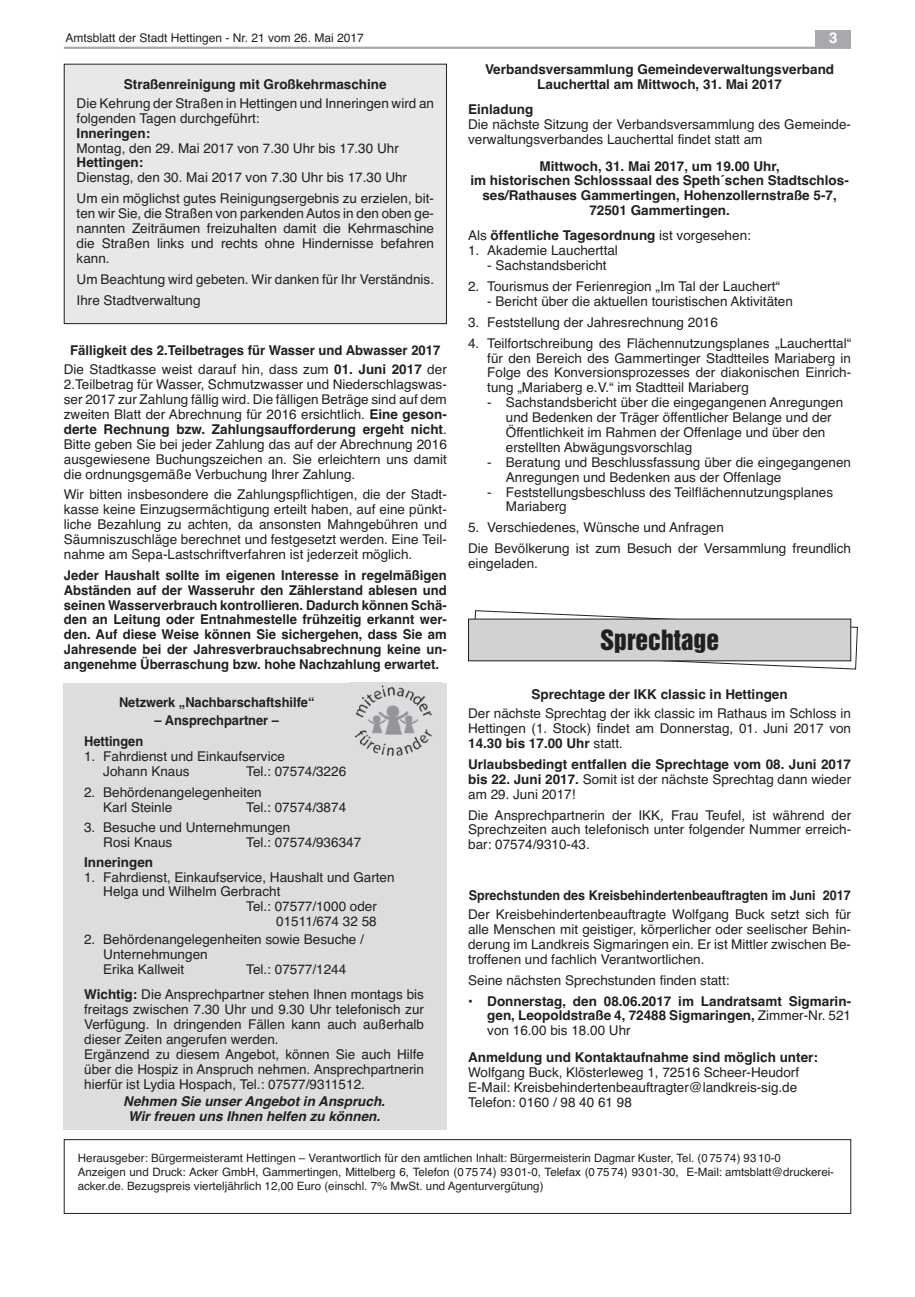
<style>
.page{position:relative;width:915px;height:1297px;background:#fff}
.page>*{position:absolute;margin:0;border:0;box-sizing:border-box;transform-origin:0 0}
.t1{font:25.5px "Helvetica Inserat";color:#231f20}
.t2{font:700 15px "Helvetica";color:#fff}
.t3{font:13.5px/14.9px "Helvetica";color:#231f20}
.t4{font:700 13.5px/14.9px "Helvetica";color:#231f20;text-align:center}
.t5{font:italic 700 13.5px/14.9px "Helvetica";color:#231f20;text-align:center}
.t6{font:700 13.5px "Helvetica";color:#231f20;scale:.95 1}
.t7{font:700 13.5px "Helvetica";color:#231f20;scale:.93 1}
.t8{font:12px "Helvetica";color:#231f20}
.t9{font:11.55px/13.8px "Helvetica";color:#231f20}
.s1{font-weight:400}
.s2{font-weight:700}
</style>
<div class="page">
<div style="left:64px;top:64px;width:382px;height:260px;background:#e7e8e9"></div>
<div style="left:64px;top:64px;width:382px;height:260px;border:1px solid #231f20"></div>
<hr style="left:64px;top:47px;width:786px;height:2px;background:#a8a9ad">
<div style="left:815px;top:30px;width:35px;height:17px;background:#a8a9ad"></div>
<div style="left:64px;top:1139px;width:786px;height:75px;border:1px solid #231f20"></div>
<div style="left:64px;top:683px;width:382px;height:446px;background:#dcdddf"></div>
<img style="left:349px;top:682px;width:92px;height:74px">
<svg style="left:473px;top:610px;width:384px;height:60px"></svg>
<div style="left:468px;top:619px;width:382px;height:42px;background:#d1d2d4"></div>
<p class="t8" style="left:65px;top:31px;width:300px">Amtsblatt der Stadt Hettingen - Nr. 21 vom 26. Mai 2017</p>
<p class="t2" style="left:829px;top:29px;width:10px">3</p>
<p class="t4" style="left:124px;top:77px;width:264px">Straßenreinigung mit Großkehrmaschine</p>
<p class="t3" style="left:77px;top:96px;width:359px">Die Kehrung der Straßen in Hettingen und Inneringen wird an folgenden Tagen durchgeführt:</p>
<p class="t4" style="left:77px;top:126px;width:75px">Inneringen:</p>
<p class="t3" style="left:77px;top:140px;width:323px">Montag, den 29. Mai 2017 von 7.30 Uhr bis 17.30 Uhr</p>
<p class="t4" style="left:77px;top:155px;width:68px">Hettingen:</p>
<p class="t3" style="left:77px;top:167px;width:359px;line-height:20.9px">Dienstag, den 30. Mai 2017 von 7.30 Uhr bis 17.30 Uhr<br>Um ein möglichst gutes Reinigungsergebnis zu erzielen, bit-</p>
<p class="t3" style="left:77px;top:206px;width:359px;text-align:justify">ten wir Sie, die Straßen von parkendenAutos in den oben ge&shy;nannten Zeiträumen freizuhalten damit die Kehrmaschine die Straßen links und rechts ohne Hindernisse befahren kann.</p>
<p class="t3" style="left:77px;top:269px;width:359px;line-height:20.9px">Um Beachtung wird gebeten. Wir danken für Ihr Verständnis.<br>Ihre Stadtverwaltung</p>
<p class="t4" style="left:64px;top:341px;width:384px;line-height:19.2px">Fälligkeit des 2.Teilbetrages für Wasser und Abwasser 2017<br><span class="s1">Die Stadtkasse weist darauf hin, dass zum</span> 01. Juni 2017 <span class="s1">der</span></p>
<p class="t3" style="left:64px;top:377px;width:384px;text-align:justify">2.Teilbetrag für Wasser, Schmutzwasser und Niederschlagswas&shy;ser 2017 zur Zahlung fällig wird. Die fälligen Beträge sind auf dem zweiten Blatt der Abrechnung für 2016 ersichtlich. <span class="s2">Eine geson&shy;derte Rechnung bzw. Zahlungsaufforderung ergeht nicht</span>.<br>Bitte geben Sie bei jeder Zahlung das auf der Abrechnung 2016 ausgewiesene Buchungszeichen an. Sie erleichtern uns damit die ordnungsgemäße Verbuchung Ihrer Zahlung.</p>
<p class="t3" style="left:64px;top:487px;width:384px;text-align:justify">Wir bitten insbesondere die Zahlungspflichtigen, die der Stadt&shy;kasse keine Einzugsermächtigung erteilt haben, auf eine pünkt&shy;liche Bezahlung zu achten, da ansonsten Mahngebühren und Säumniszuschläge berechnet und festgesetzt werden. Eine Teil&shy;nahme am Sepa-Lastschriftverfahren ist jederzeit möglich.</p>
<p class="t4" style="left:64px;top:568px;width:384px;text-align:justify">Jeder Haushalt sollte im eigenen Interesse in regelmäßigen Abständen auf der Wasseruhr den Zählerstand ablesen und seinen Wasserverbrauch kontrollieren. Dadurch können Schä&shy;den an Leitung oder Entnahmestelle frühzeitig erkannt wer&shy;den. Auf diese Weise können Sie sichergehen, dass Sie am Jahresende bei der Jahresverbrauchsabrechnung keine un&shy;angenehme Überraschung bzw. hohe Nachzahlung erwartet.</p>
<p class="t6" style="left:119px;top:695px;width:207px">Netzwerk „Nachbarschaftshilfe“</p>
<p class="t6" style="left:154px;top:713px;width:132px">– Ansprechpartner –</p>
<p class="t6" style="left:84px;top:733px;width:64px">Hettingen</p>
<p class="t3" style="left:103px;top:749px;width:183px;text-indent:-19px">1. Fahrdienst und Einkaufservice<br>Johann Knaus</p>
<p class="t3" style="left:246px;top:764px;width:101px">Tel.: 07574/3226</p>
<p class="t3" style="left:103px;top:784px;width:160px;text-indent:-19px">2. Behördenangelegenheiten<br>Karl Steinle</p>
<p class="t3" style="left:246px;top:799px;width:101px">Tel.: 07574/3874</p>
<p class="t3" style="left:103px;top:820px;width:188px;text-indent:-19px">3. Besuche und Unternehmungen<br>Rosi Knaus</p>
<p class="t3" style="left:246px;top:835px;width:116px">Tel.: 07574/936347</p>
<p class="t4" style="left:84px;top:854px;width:71px">Inneringen</p>
<p class="t3" style="left:84px;top:869px;width:312px">1. Fahrdienst, Einkaufservice, Haushalt und Garten</p>
<p class="t3" style="left:103px;top:884px;width:179px">Helga und Wilhelm Gerbracht</p>
<p class="t3" style="left:246px;top:899px;width:132px">Tel.: 07577/1000 oder</p>
<p class="t3" style="left:276px;top:914px;width:102px">01511/674 32 58</p>
<p class="t3" style="left:103px;top:932px;width:262px;text-indent:-19px">2. Behördenangelegenheiten sowie Besuche /<br>Unternehmungen<br>Erika Kallweit</p>
<p class="t3" style="left:84px;top:956px;width:341px;line-height:25.3px;text-indent:162px">Tel.: 07577/1244<br><span class="s2">Wichtig:</span> Die Ansprechpartner stehen Ihnen montags bis</p>
<p class="t3" style="left:84px;top:1002px;width:341px">freitags zwischen 7.30 Uhr und 9.30 Uhr telefonisch zur Verfügung. In dringenden Fällen kann auch außerhalb dieser Zeiten angerufen werden.<br>Ergänzend zu diesem Angebot, können Sie auch Hilfe über die Hospiz in Anspruch nehmen. Ansprechpartnerin hierfür ist Lydia Hospach, Tel.: 07577/9311512.</p>
<p class="t5" style="left:123px;top:1094px;width:263px">Nehmen Sie unser Angebot in Anspruch.<br>Wir freuen uns Ihnen helfen zu können.</p>
<p class="t4" style="left:485px;top:62px;width:350px">Verbandsversammlung Gemeindeverwaltungsverband<br>Laucherttal am Mittwoch, 31. Mai 2017</p>
<p class="t4" style="left:468px;top:102px;width:67px">Einladung</p>
<p class="t3" style="left:468px;top:117px;width:384px">Die nächste Sitzung der Verbandsversammlung des Gemeinde&shy;verwaltungsverbandes Laucherttal findet statt am</p>
<p class="t4" style="left:470px;top:158px;width:380px">Mittwoch, 31. Mai 2017, um 19.00 Uhr,<br>im historischen Schlosssaal des Speth´schen Stadtschlos&shy;ses/Rathauses Gammertingen, Hohenzollernstraße 5-7, 72501 Gammertingen.</p>
<p class="t4" style="left:468px;top:228px;width:284px"><span class="s1">Als</span> öffentliche Tagesordnung <span class="s1">ist vorgesehen:</span></p>
<p class="t3" style="left:468px;top:243px;width:151px">1. Akademie Laucherttal</p>
<p class="t3" style="left:487px;top:258px;width:121px">- Sachstandsbericht</p>
<p class="t3" style="left:468px;top:279px;width:313px">2. Tourismus der Ferienregion „Im Tal der Lauchert“</p>
<p class="t3" style="left:487px;top:294px;width:307px">- Bericht über die aktuellen touristischen Aktivitäten</p>
<p class="t3" style="left:468px;top:315px;width:251px">3. Feststellung der Jahresrechnung 2016</p>
<p class="t3" style="left:487px;top:336px;width:365px;text-align:justify;text-indent:-19px">4. Teilfortschreibung des Flächennutzungsplanes „Laucherttal“ für den Bereich des Gammertinger Stadtteiles Mariaberg in Folge des Konversionsprozesses der diakonischen Einrich&shy;tung „Mariaberg e.V.“ im Stadtteil Mariaberg</p>
<p class="t3" style="left:505px;top:395px;width:339px;text-indent:-19px">- Sachstandsbericht über die eingegangenen Anregungen und Bedenken der Träger öffentlicher Belange und der Öffentlichkeit im Rahmen der Offenlage und über den erstellten Abwägungsvorschlag</p>
<p class="t3" style="left:505px;top:455px;width:346px;text-indent:-19px">- Beratung und Beschlussfassung über die eingegangenen<br>Anregungen und Bedenken aus der Offenlage</p>
<p class="t3" style="left:505px;top:484px;width:328px;text-indent:-19px">- Feststellungsbeschluss des Teilflächennutzungsplanes<br>Mariaberg</p>
<p class="t3" style="left:468px;top:517px;width:384px;line-height:20.9px">5. Verschiedenes, Wünsche und Anfragen<br>Die Bevölkerung ist zum Besuch der Versammlung freundlich</p>
<p class="t3" style="left:468px;top:556px;width:71px">eingeladen.</p>
<h1 class="t1" style="left:600px;top:630px;width:120px">Sprechtage</h1>
<p class="t4" style="left:531px;top:687px;width:257px">Sprechtage der IKK classic in Hettingen</p>
<p class="t3" style="left:468px;top:706px;width:384px;text-align:justify">Der nächste Sprechtag der ikk classic im Rathaus im Schloss in Hettingen (1. Stock) findet am Donnerstag, 01. Juni 2017 von <span class="s2">14.30 bis 17.00 Uhr</span> statt.</p>
<p class="t4" style="left:468px;top:757px;width:384px;text-align:justify">Urlaubsbedingt entfallen die Sprechtage vom 08. Juni 2017 bis 22. Juni 2017. <span class="s1">Somit ist der nächste Sprechtag dann wieder am 29. Juni 2017!</span></p>
<p class="t3" style="left:468px;top:807px;width:384px;text-align:justify">Die Ansprechpartnerin der IKK, Frau Teufel, ist während der Sprechzeiten auch telefonisch unter folgender Nummer erreich&shy;bar: 07574/9310-43.</p>
<p class="t7" style="left:468px;top:887px;width:412px">Sprechstunden des Kreisbehindertenbeauftragten im Juni 2017</p>
<p class="t3" style="left:468px;top:907px;width:384px;text-align:justify">Der Kreisbehindertenbeauftragte Wolfgang Buck setzt sich für alle Menschen mit geistiger, körperlicher oder seelischer Behin&shy;derung im Landkreis Sigmaringen ein. Er ist Mittler zwischen Be&shy;troffenen und fachlich Verantwortlichen.</p>
<p class="t3" style="left:468px;top:972px;width:263px">Seine nächsten Sprechstunden finden statt:</p>
<p class="t4" style="left:487px;top:993px;width:365px;text-align:justify;text-indent:-19px">• Donnerstag, den 08.06.2017 im Landratsamt Sigmarin&shy;gen, Leopoldstraße 4, 72488 Sigmaringen, <span class="s1">Zimmer-Nr. 521 von 16.00 bis 18.00 Uhr</span></p>
<p class="t4" style="left:468px;top:1050px;width:351px">Anmeldung und Kontaktaufnahme sind möglich unter:</p>
<p class="t3" style="left:468px;top:1065px;width:332px">Wolfgang Buck, Klösterleweg 1, 72516 Scheer-Heudorf<br>E-Mail: Kreisbehindertenbeauftragter@landkreis-sig.de<br>Telefon: 0160 / 98 40 61 98</p>
<p class="t9" style="left:78px;top:1151px;width:757px">Herausgeber: Bürgermeisteramt Hettingen – Verantwortlich für den amtlichen Inhalt: Bürgermeisterin Dagmar Kuster, Tel. (0 75 74) 93 10-0<br>Anzeigen und Druck: Acker GmbH, Gammertingen, Mittelberg 6, Telefon (0 75 74) 93 01-0, Telefax (0 75 74) 93 01-30, E-Mail: amtsblatt@druckerei&shy;acker.de. Bezugspreis vierteljährlich 12,00 Euro (einschl. 7% MwSt. und Agenturvergütung)</p>
</div>
